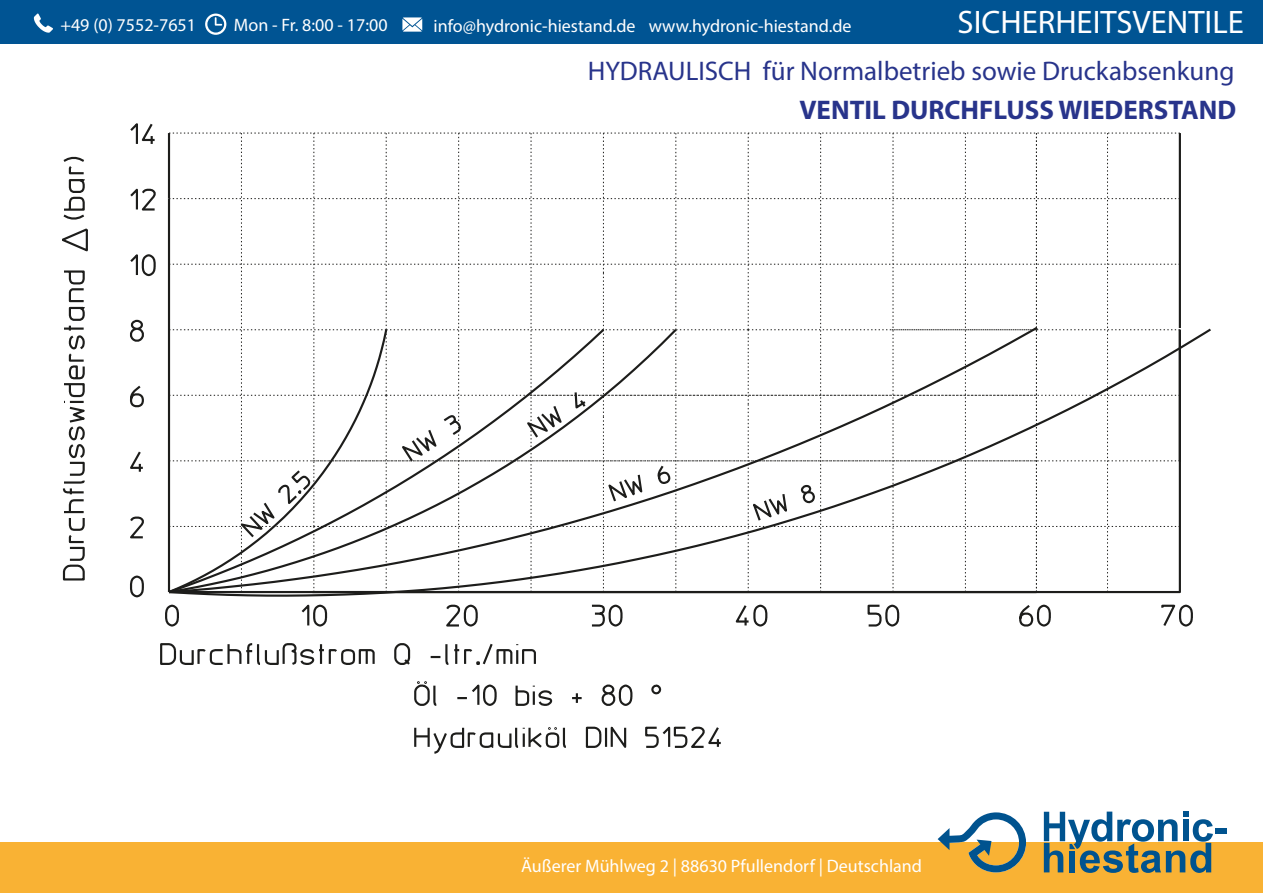
<style>
.page{position:relative;width:1263px;height:893px;background:#fff}
.page>*{position:absolute;margin:0;border:0;box-sizing:border-box;transform-origin:0 0}
.t1{font:32.7px "Myriad Pro";color:#fff}
.t2{font:27px "Myriad Pro";color:#28348b}
.t3{font:700 27px "Myriad Pro";color:#28348b}
.t4{font:18px "Myriad Pro";color:#fff}
</style>
<div class="page">
<hr style="left:168px;top:133px;width:2px;height:66px;background:#1d1d1b">
<hr style="left:1179px;top:133px;width:2px;height:195px;background:#1d1d1b">
<hr style="left:168px;top:199px;width:2px;height:393px;background:#1d1d1b">
<svg style="left:167px;top:327px;width:222px;height:268px"></svg>
<svg style="left:414px;top:681px;width:23px;height:25px"></svg>
<svg style="left:457px;top:684px;width:40px;height:22px"></svg>
<svg style="left:515px;top:685px;width:38px;height:21px"></svg>
<svg style="left:572px;top:693px;width:10px;height:10px"></svg>
<svg style="left:601px;top:684px;width:32px;height:22px"></svg>
<svg style="left:651px;top:684px;width:11px;height:11px"></svg>
<svg style="left:414px;top:727px;width:152px;height:27px"></svg>
<svg style="left:585px;top:726px;width:42px;height:22px"></svg>
<svg style="left:645px;top:726px;width:76px;height:22px"></svg>
<svg style="left:301px;top:604px;width:27px;height:23px"></svg>
<svg style="left:446px;top:604px;width:32px;height:23px"></svg>
<svg style="left:591px;top:604px;width:32px;height:23px"></svg>
<svg style="left:735px;top:604px;width:33px;height:23px"></svg>
<svg style="left:867px;top:604px;width:33px;height:23px"></svg>
<svg style="left:160px;top:643px;width:215px;height:22px"></svg>
<svg style="left:394px;top:643px;width:17px;height:22px"></svg>
<svg style="left:431px;top:643px;width:105px;height:22px"></svg>
<svg style="left:62px;top:270px;width:23px;height:311px"></svg>
<svg style="left:62px;top:156px;width:26px;height:96px"></svg>
<svg style="left:165px;top:604px;width:14px;height:23px"></svg>
<svg style="left:130px;top:575px;width:14px;height:23px"></svg>
<svg style="left:130px;top:516px;width:14px;height:23px"></svg>
<svg style="left:130px;top:451px;width:13px;height:21px"></svg>
<svg style="left:130px;top:385px;width:14px;height:23px"></svg>
<svg style="left:130px;top:319px;width:14px;height:23px"></svg>
<svg style="left:130px;top:254px;width:26px;height:23px"></svg>
<svg style="left:130px;top:188px;width:26px;height:23px"></svg>
<svg style="left:130px;top:123px;width:25px;height:21px"></svg>
<svg style="left:1019px;top:604px;width:32px;height:23px"></svg>
<svg style="left:169px;top:133px;width:1011px;height:459px"></svg>
<svg style="left:1161px;top:604px;width:32px;height:23px"></svg>
<div style="left:0;top:0;width:1263px;height:43px;background:#005493"></div>
<svg style="left:205px;top:14px;width:21px;height:21px"></svg>
<svg style="left:34px;top:14px;width:19px;height:19px"></svg>
<svg style="left:402px;top:17px;width:20px;height:15px"></svg>
<div style="left:0;top:842px;width:1263px;height:51px;background:#f9b234"></div>
<svg style="left:938px;top:812px;width:88px;height:60px"></svg>
<div style="left:1215px;top:828px;width:11px;height:5px;background:#00538f"></div>
<svg style="left:1044px;top:812px;width:169px;height:61px"></svg>
<p class="t4" style="left:60px;top:14px;width:137px">+49 (0) 7552-7651</p>
<p class="t4" style="left:234px;top:14px;width:155px">Mon - Fr. 8:00 - 17:00</p>
<p class="t4" style="left:434px;top:14px;width:419px">info@hydronic-hiestand.de www.hydronic-hiestand.de</p>
<h1 class="t1" style="left:957px;top:2px;width:288px">SICHERHEITSVENTILE</h1>
<h2 class="t2" style="left:588px;top:54px;width:648px">HYDRAULISCH für Normalbetrieb sowie Druckabsenkung</h2>
<h2 class="t3" style="left:799px;top:93px;width:438px">VENTIL DURCHFLUSS WIEDERSTAND</h2>
<p class="t4" style="left:521px;top:854px;width:402px">Äußerer Mühlweg 2 | 88630 Pfullendorf | Deutschland</p>
</div>
